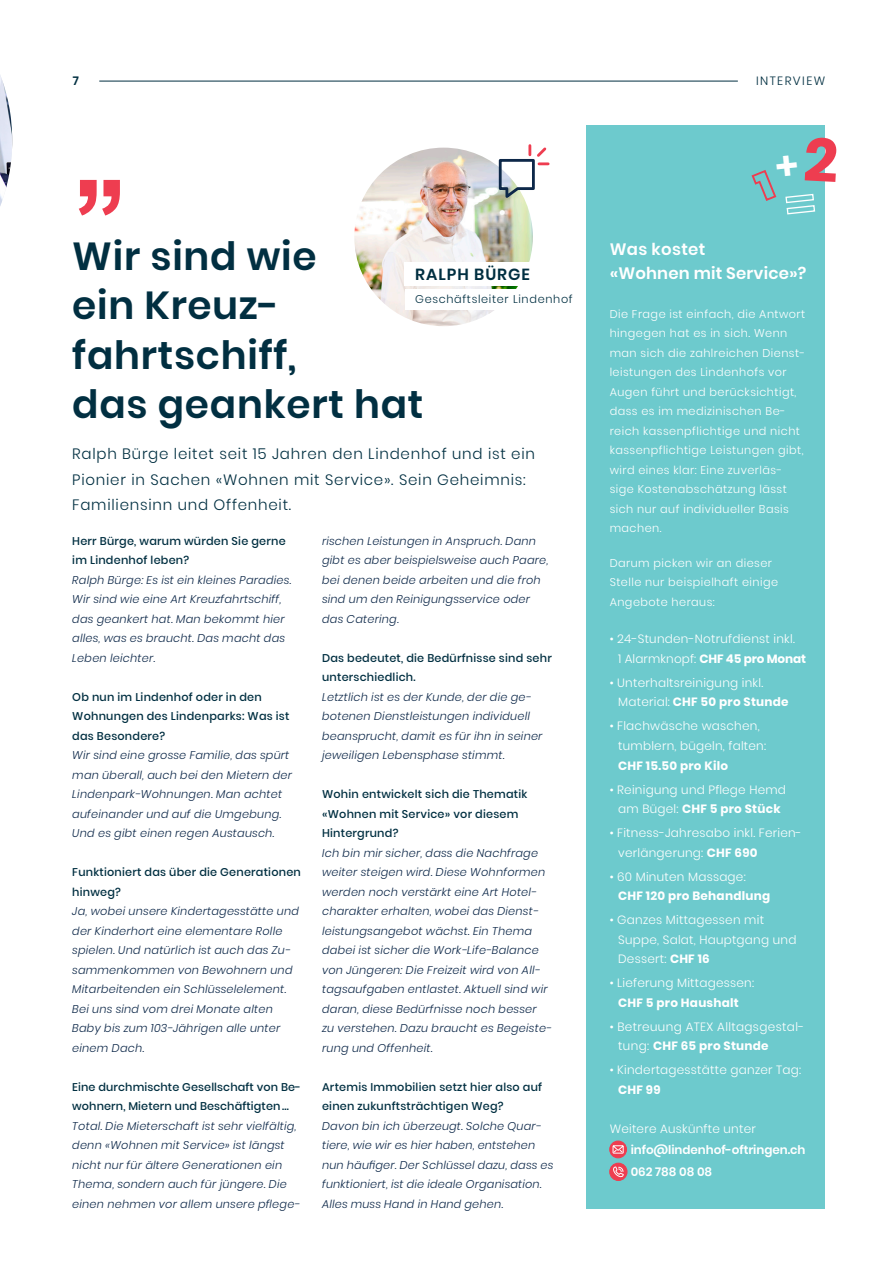
<style>
.page{position:relative;width:893px;height:1263px;background:#fff}
.page>*{position:absolute;margin:0;border:0;box-sizing:border-box;transform-origin:0 0}
.t1{font:700 120px "Arial Hebrew";color:#ee3d50}
.t2{font:600 39px/49.5px "Poppins";letter-spacing:.02em;color:#012f41}
.t3{font:600 16.5px/24px "Poppins";letter-spacing:.01em;color:#fff}
.t4{font:600 16.05px "Poppins";letter-spacing:.06em;color:#012f41}
.t5{font:300 15px/25.5px "Poppins";letter-spacing:.05em;color:#012f41}
.t6{font:300 12px/19.5px "Poppins";letter-spacing:.02em;color:#fff}
.t7{font:600 12px/21px "Poppins";letter-spacing:-.005em;color:#fff}
.t8{font:700 12px/19.5px "Poppins";letter-spacing:.02em;color:#fff}
.t9{font:300 12px "Poppins";letter-spacing:.12em;color:#012f41}
.t10{font:600 12px "Poppins";color:#012f41}
.t11{font:italic 300 11.25px/19.5px "Poppins";letter-spacing:.02em;color:#0d2849}
.t12{font:500 11.25px/19.5px "Poppins";letter-spacing:.02em;color:#012f41}
.Lauftext_Light{font:300 11.25px/19.5px "Poppins";letter-spacing:.04em;color:#fff}
.t13{font:300 11.25px "Poppins";letter-spacing:.06em;color:#012f41}
.s1{font-weight:700}
.s2{font-weight:300}
</style>
<div class="page">
<div style="left:587px;top:125px;width:238px;height:1084px;background:#6dcacd"></div>
<img style="left:354px;top:148px;width:179px;height:178px;border-radius:89px">
<img style="left:0;top:75px;width:12px;height:131px">
<hr style="left:99px;top:81px;width:639px;height:1px;background:#012f41">
<div style="left:404px;top:262px;width:136px;height:24px;background:#fff"></div>
<div style="left:404px;top:289px;width:174px;height:21px;background:#fff"></div>
<svg style="left:497px;top:145px;width:52px;height:57px"></svg>
<div style="left:610px;top:1141px;width:16px;height:17px;background:#ee3d50;border-radius:50%"></div>
<div style="left:609px;top:1141px;width:18px;height:17px;border:1px solid #ee3d50;border-radius:50%"></div>
<svg style="left:611px;top:1144px;width:14px;height:10px"></svg>
<div style="left:610px;top:1163px;width:17px;height:17px;background:#ee3d50;border-radius:50%"></div>
<div style="left:609px;top:1163px;width:18px;height:18px;border:1px solid #ee3d50;border-radius:50%"></div>
<svg style="left:613px;top:1164px;width:11px;height:13px"></svg>
<p class="t10" style="left:73px;top:74px;width:8px">7</p>
<p class="t9" style="left:756px;top:74px;width:71px">INTERVIEW</p>
<p class="t1" style="left:72px;top:101px;width:56px">„</p>
<p class="t2" style="left:72px;top:232px;width:246px">Wir sind wie ein Kreuz&shy;fahrtschiff,</p>
<p class="t2" style="left:72px;top:380px;width:353px">das geankert hat</p>
<p class="t4" style="left:415px;top:265px;width:116px">RALPH BÜRGE</p>
<p class="t13" style="left:415px;top:292px;width:159px">Geschäftsleiter Lindenhof</p>
<p class="t5" style="left:72px;top:441px;width:464px">Ralph Bürge leitet seit 15 Jahren den Lindenhof und ist ein<br>Pionier in Sachen «Wohnen mit Service». Sein Geheimnis:<br>Familiensinn und Offenheit.</p>
<p class="t12" style="left:72px;top:531px;width:215px">Herr Bürge, warum würden Sie gerne im Lindenhof leben?</p>
<p class="t11" style="left:72px;top:570px;width:220px">Ralph Bürge: Es ist ein kleines Paradies.<br>Wir sind wie eine Art Kreuzfahrtschiff, das geankert hat. Man bekommt hier alles, was es braucht. Das macht das Leben leichter.</p>
<p class="t12" style="left:72px;top:687px;width:219px">Ob nun im Lindenhof oder in den<br>Wohnungen des Lindenparks: Was ist das Besondere?</p>
<p class="t11" style="left:72px;top:745px;width:221px">Wir sind eine grosse Familie, das spürt man überall, auch bei den Mietern der Lindenpark-Wohnungen. Man achtet aufeinander und auf die Umgebung.<br>Und es gibt einen regen Austausch.</p>
<p class="t12" style="left:72px;top:862px;width:230px">Funktioniert das über die Generationen hinweg?</p>
<p class="t11" style="left:72px;top:901px;width:228px">Ja, wobei unsere Kindertagesstätte und der Kinderhort eine elementare Rolle spielen. Und natürlich ist auch das Zu&shy;sammenkommen von Bewohnern und Mitarbeitenden ein Schlüsselelement.<br>Bei uns sind vom drei Monate alten Baby bis zum 103-Jährigen alle unter einem Dach.</p>
<p class="t12" style="left:72px;top:1077px;width:230px">Eine durchmischte Gesellschaft von Be&shy;wohnern, Mietern und Beschäftigten…</p>
<p class="t11" style="left:72px;top:1116px;width:229px">Total. Die Mieterschaft ist sehr vielfältig, denn «Wohnen mit Service» ist längst nicht nur für ältere Generationen ein Thema, sondern auch für jüngere. Die einen nehmen vor allem unsere pflege-</p>
<p class="t11" style="left:322px;top:531px;width:228px">rischen Leistungen in Anspruch. Dann gibt es aber beispielsweise auch Paare, bei denen beide arbeiten und die froh sind um den Reinigungsservice oder das Catering.</p>
<p class="t12" style="left:322px;top:648px;width:231px">Das bedeutet, die Bedürfnisse sind sehr unterschiedlich.</p>
<p class="t11" style="left:322px;top:687px;width:222px">Letztlich ist es der Kunde, der die ge&shy;botenen Dienstleistungen individuell beansprucht, damit es für ihn in seiner jeweiligen Lebensphase stimmt.</p>
<p class="t12" style="left:322px;top:784px;width:207px">Wohin entwickelt sich die Thematik «Wohnen mit Service» vor diesem<br>Hintergrund?</p>
<p class="t11" style="left:322px;top:843px;width:231px">Ich bin mir sicher, dass die Nachfrage weiter steigen wird. Diese Wohnformen werden noch verstärkt eine Art Hotel&shy;charakter erhalten, wobei das Dienst&shy;leistungsangebot wächst. Ein Thema dabei ist sicher die Work-Life-Balance von Jüngeren: Die Freizeit wird von All&shy;tagsaufgaben entlastet. Aktuell sind wir daran, diese Bedürfnisse noch besser<br>zu verstehen. Dazu braucht es Begeiste&shy;rung und Offenheit.</p>
<p class="t12" style="left:322px;top:1077px;width:222px">Artemis Immobilien setzt hier also auf einen zukunftsträchtigen Weg?</p>
<p class="t11" style="left:322px;top:1116px;width:233px">Davon bin ich überzeugt. Solche Quar&shy;tiere, wie wir es hier haben, entstehen nun häufiger. Der Schlüssel dazu, dass es funktioniert, ist die ideale Organisation.<br>Alles muss Hand in Hand gehen.</p>
<p class="t3" style="left:610px;top:237px;width:198px">Was kostet<br>«Wohnen mit Service»?</p>
<p class="Lauftext_Light" style="left:610px;top:304px;width:197px">Die Frage ist einfach, die Antwort hingegen hat es in sich. Wenn man sich die zahlreichen Dienst&shy;leistungen des Lindenhofs vor<br>Augen führt und berücksichtigt, dass es im medizinischen Be&shy;reich kassenpflichtige und nicht kassenpflichtige Leistungen gibt, wird eines klar: Eine zuverläs&shy;sige Kostenabschätzung lässt sich nur auf individueller Basis machen.</p>
<p class="Lauftext_Light" style="left:610px;top:553px;width:164px">Darum picken wir an dieser</p>
<p class="Lauftext_Light" style="left:610px;top:573px;width:170px">Stelle nur beispielhaft einige</p>
<p class="Lauftext_Light" style="left:610px;top:592px;width:107px">Angebote heraus:</p>
<p class="t6" style="left:618px;top:630px;width:189px;text-indent:-9px">• 24-Stunden-Notrufdienst inkl.<br>1 Alarmknopf: <span class="s1">CHF 45 pro Monat</span></p>
<p class="t6" style="left:618px;top:673px;width:172px;text-indent:-9px">• Unterhaltsreinigung inkl.<br>Material: <span class="s1">CHF 50 pro Stunde</span></p>
<p class="t6" style="left:618px;top:717px;width:149px;text-indent:-9px">• Flachwäsche waschen, tumblern, bügeln, falten:<br><span class="s1">CHF 15.50 pro Kilo</span></p>
<p class="t6" style="left:610px;top:780px;width:178px;text-align:center">• Reinigung und Pflege Hemd am Bügel: <span class="s1">CHF 5 pro Stück</span></p>
<p class="t6" style="left:618px;top:823px;width:185px;text-indent:-9px">• Fitness-Jahresabo inkl. Ferien&shy;verlängerung: <span class="s1">CHF 690</span></p>
<p class="t8" style="left:618px;top:867px;width:154px;text-indent:-9px"><span class="s2">• 60 Minuten Massage:<br></span>CHF 120 pro Behandlung</p>
<p class="t6" style="left:618px;top:910px;width:180px;text-indent:-9px">• Ganzes Mittagessen mit<br>Suppe, Salat, Hauptgang und<br>Dessert: <span class="s1">CHF 16</span></p>
<p class="t6" style="left:610px;top:973px;width:146px;text-align:center">• Lieferung Mittagessen:<br><span class="s1">CHF 5 pro Haushalt</span></p>
<p class="t6" style="left:618px;top:1017px;width:188px;text-indent:-9px">• Betreuung ATEX Alltagsgestal&shy;tung: <span class="s1">CHF 65 pro Stunde</span></p>
<p class="t6" style="left:618px;top:1060px;width:184px;text-indent:-9px">• Kindertagesstätte ganzer Tag:<br><span class="s1">CHF 99</span></p>
<p class="t7" style="left:631px;top:1118px;width:176px;text-indent:-21px"><span class="s2">Weitere Auskünfte unter </span>info@lindenhof-oftringen.ch</p>
<p class="t7" style="left:631px;top:1161px;width:83px">062 788 08 08</p>
</div>
